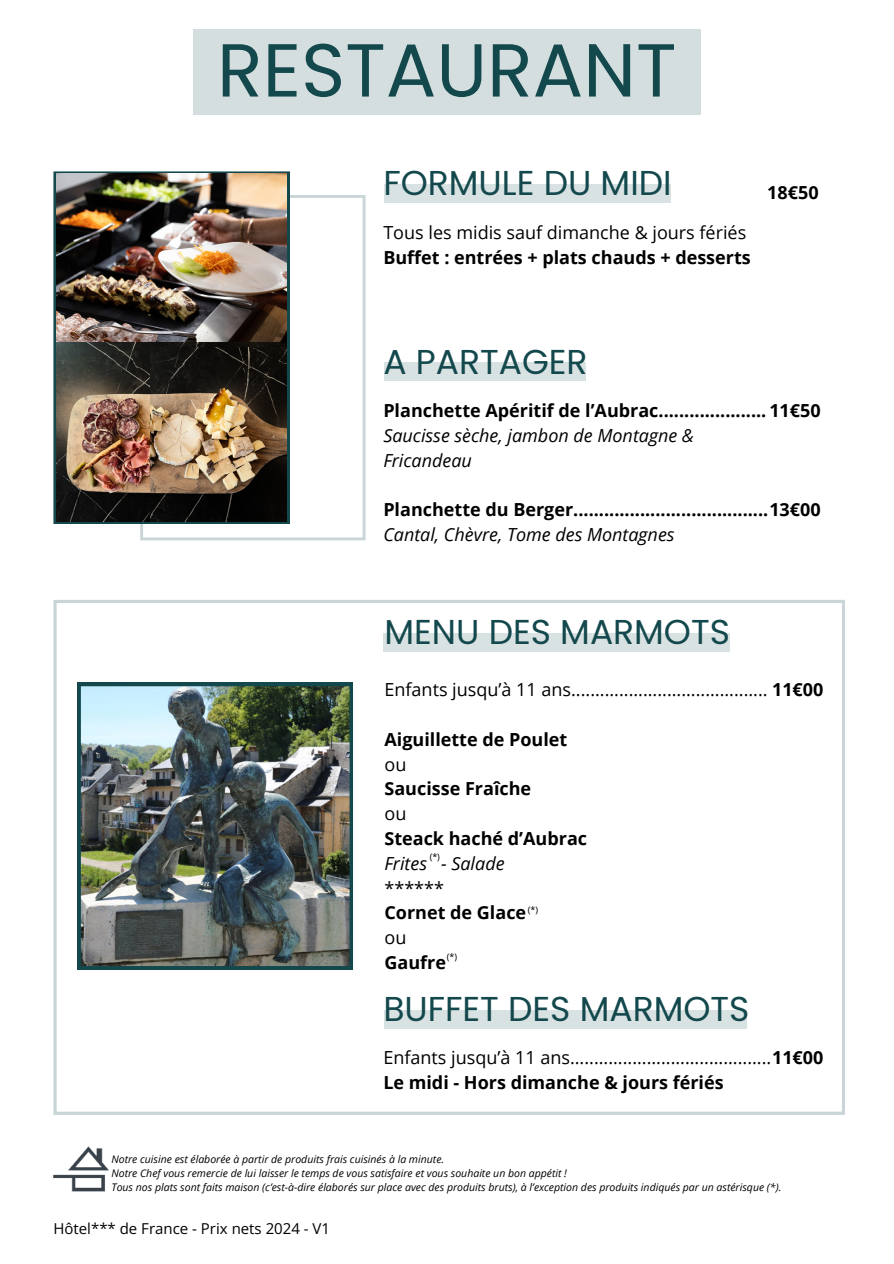
<style>
.page{position:relative;width:894px;height:1264px;background:#fff}
.page>*{position:absolute;margin:0;border:0;box-sizing:border-box;transform-origin:0 0}
.t1{font:75px "Poppins";color:#13484d}
.t2{font:34.5px "Poppins";color:#13484d}
.t3{font:700 18px/24.8px "Open Sans";color:#000}
.t4{font:18px/24.8px "Open Sans";color:#000}
.t5{font:15px "Open Sans";color:#000}
.t6{font:italic 10.5px "Open Sans";color:#000}
.t7{font:9px "Open Sans";color:#000}
.s1{font-weight:700}
.s2{font-weight:400;font-style:italic}
.s3{font-weight:400}
</style>
<div class="page">
<div style="left:193px;top:29px;width:507px;height:85px;background:#d5dedf"></div>
<svg style="left:53px;top:600px;width:792px;height:514px"></svg>
<img style="left:77px;top:683px;width:276px;height:286px">
<svg style="left:140px;top:195px;width:225px;height:345px"></svg>
<svg style="left:53px;top:171px;width:237px;height:353px;background:#2e5254"></svg>
<div style="left:384px;top:184px;width:287px;height:18px;background:#d9e2e3"></div>
<div style="left:384px;top:362px;width:201px;height:19px;background:#d9e2e3"></div>
<div style="left:383px;top:633px;width:346px;height:19px;background:#d9e2e3"></div>
<img style="left:57px;top:173px;width:229px;height:348px">
<img style="left:150px;top:348px;width:136px;height:174px">
<img style="left:53px;top:1146px;width:56px;height:46px">
<div style="left:384px;top:1009px;width:363px;height:19px;background:#d9e2e3"></div>
<h3 class="t1" style="left:217px;top:18px;width:461px">RESTAURANT</h3>
<h3 class="t2" style="left:383px;top:159px;width:290px">FORMULE DU MIDI</h3>
<h4 class="t4" style="left:383px;top:219px;width:369px">Tous les midis sauf dimanche &amp; jours fériés<br><span class="s1">Buffet : entrées + plats chauds + desserts</span></h4>
<p class="t3" style="left:767px;top:179px;width:53px">18€50</p>
<h4 class="t2" style="left:383px;top:337px;width:206px">A PARTAGER</h4>
<p class="t3" style="left:383px;top:398px;width:438px">Planchette Apéritif de l’Aubrac..................... 11€50<br><span class="s2">Saucisse sèche, jambon de Montagne &amp;<br>Fricandeau</span></p>
<p class="t3" style="left:383px;top:497px;width:438px">Planchette du Berger......................................13€00<br><span class="s2">Cantal, Chèvre, Tome des Montagnes</span></p>
<h1 class="t2" style="left:384px;top:607px;width:347px">MENU DES MARMOTS</h1>
<p class="t4" style="left:384px;top:677px;width:440px">Enfants jusqu’à 11 ans......................................... <span class="s1">11€00</span></p>
<p class="t3" style="left:384px;top:726px;width:204px">Aiguillette de Poulet <span class="s3">ou<br></span>Saucisse Fraîche<br><span class="s3">ou<br></span>Steack haché d’Aubrac<br><span class="s2">Frites - Salade<br></span><span class="s3">******<br></span>Cornet de Glace<br><span class="s3">ou<br></span>Gaufre</p>
<h5 class="t7" style="left:429px;top:850px;width:12px">(*)</h5>
<p class="t7" style="left:527px;top:903px;width:12px">(*)</p>
<p class="t7" style="left:446px;top:950px;width:12px">(*)</p>
<h2 class="t2" style="left:383px;top:984px;width:367px">BUFFET DES MARMOTS</h2>
<p class="t4" style="left:383px;top:1045px;width:441px">Enfants jusqu’à 11 ans..........................................<span class="s1">11€00<br>Le midi - Hors dimanche &amp; jours fériés</span></p>
<h3 class="t6" style="left:111px;top:1151px;width:334px">Notre cuisine est élaborée à partir de produits frais cuisinés à la minute.</h3>
<h3 class="t6" style="left:111px;top:1165px;width:457px">Notre Chef vous remercie de lui laisser le temps de vous satisfaire et vous souhaite un bon appétit !</h3>
<h4 class="t6" style="left:111px;top:1179px;width:671px">Tous nos plats sont faits maison (c’est-à-dire élaborés sur place avec des produits bruts), à l’exception des produits indiqués par un astérisque (*).</h4>
<h2 class="t5" style="left:53px;top:1217px;width:278px">Hôtel*** de France - Prix nets 2024 - V1</h2>
</div>
